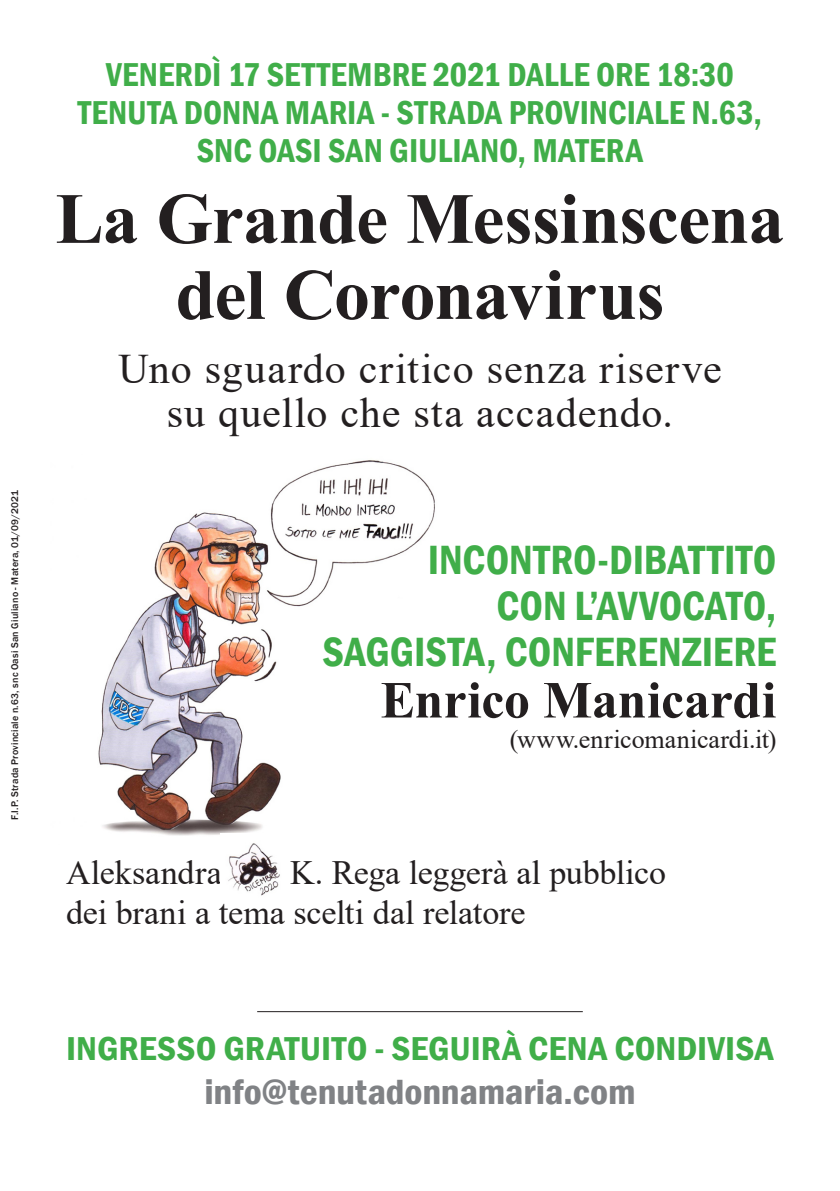
<style>
.page{position:relative;width:840px;height:1191px;background:#fff}
.page>*{position:absolute;margin:0;border:0;box-sizing:border-box;transform-origin:0 0}
.t1{font:700 72px "Times New Roman";letter-spacing:-.01em;color:#231f20}
.t2{font:700 52px "Times New Roman";letter-spacing:-.005em;color:#231f20}
.t3{font:600 condensed 42px "Franklin Gothic";letter-spacing:.005em;color:#40ae49}
.t4{font:42px "Times New Roman";letter-spacing:.025em;color:#231f20}
.t5{font:600 condensed 36px "Franklin Gothic";color:#808285;scale:1.09 1}
.t6{font:600 condensed 34px "Franklin Gothic";letter-spacing:.005em;color:#40ae49}
.t7{font:34px "Times New Roman";letter-spacing:-.005em;color:#231f20}
.t8{font:600 condensed 34px "Franklin Gothic";letter-spacing:.005em;color:#40ae49;scale:1.09 1}
.t9{font:26px "Times New Roman";letter-spacing:.005em;color:#231f20}
.t10{font:500 10px "Franklin Gothic";letter-spacing:.02em;color:#231f20}
</style>
<div class="page">
<img style="left:98px;top:460px;width:337px;height:376px">
<img style="left:220px;top:833px;width:68px;height:63px">
<hr style="left:257px;top:1011px;width:325px;height:1px;background:#231f20">
<p class="t10" style="left:9px;top:820px;width:331px;rotate:-90deg">F.I.P. Strada Provinciale n.63, snc Oasi San Giuliano - Matera, 01/09/2021</p>
<p class="t6" style="left:106px;top:52px;width:629px">VENERDÌ 17 SETTEMBRE 2021 DALLE ORE 18:30</p>
<p class="t6" style="left:78px;top:90px;width:126px">TENUTADONNA</p>
<p class="t6" style="left:285px;top:90px;width:478px">MARIA - STRADA PROVI NCIALE N.63,</p>
<p class="t6" style="left:197px;top:128px;width:447px">SNC OASI SAN GIU LIANO, MATERA</p>
<p class="t1" style="left:55px;top:167px;width:729px">La Grande Messinscena</p>
<p class="t1" style="left:175px;top:243px;width:490px">del Coronavirus</p>
<p class="t4" style="left:118px;top:339px;width:604px">Uno sguardo critico senza riserve</p>
<p class="t4" style="left:167px;top:383px;width:507px">su quello che sta accadendo.</p>
<p class="t3" style="left:427px;top:531px;width:350px">INCONTRO-DIBATTITO</p>
<p class="t3" style="left:496px;top:577px;width:281px">CON L’AVVOCATO,</p>
<p class="t3" style="left:322px;top:623px;width:455px">SAGGISTA, CONFERENZIERE</p>
<p class="t2" style="left:380px;top:662px;width:397px">Enrico Manicardi</p>
<p class="t9" style="left:509px;top:721px;width:268px">(www.enricomanicardi.it)</p>
<p class="t7" style="left:66px;top:849px;width:157px">Aleksandra</p>
<p class="t7" style="left:290px;top:849px;width:377px">K. Rega leggerà al pubblico</p>
<p class="t7" style="left:66px;top:889px;width:460px">dei brani a tema scelti dal relatore</p>
<p class="t8" style="left:66px;top:1026px;width:650px">INGRESSO GRATUITO - SEGUI RÀ CENA CONDIVISA</p>
<p class="t5" style="left:204px;top:1067px;width:397px">INFO@TENUTADONNAMARIA.COM</p>
</div>
